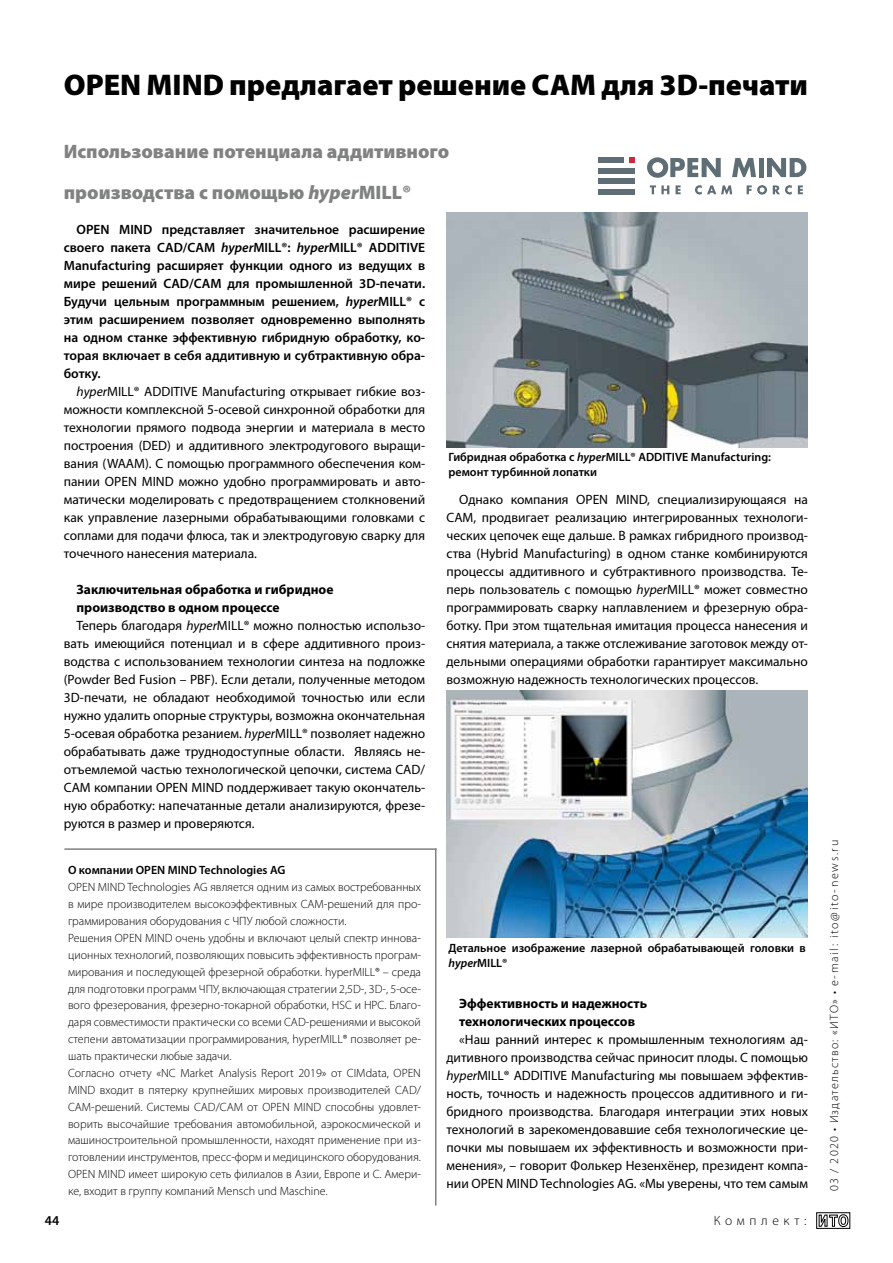
<style>
.page{position:relative;width:893px;height:1263px;background:#fff}
.page>*{position:absolute;margin:0;border:0;box-sizing:border-box;transform-origin:0 0}
.t1{font:900 30px "Myriad Pro";color:#000}
.t2{font:900 19.5px/40.7px "Myriad Pro";color:#808181}
.t3{font:13.5px/18px "Myriad Pro";color:#000;text-align:justify}
.t4{font:600 13.5px/18px "Myriad Pro";color:#000;text-align:justify}
.t5{font:700 13.5px/18px "Myriad Pro";color:#000}
.t6{font:300 13.5px "Myriad Pro";letter-spacing:.34em;color:#000}
.t7{font:300 12px/16.8px "Myriad Pro";color:#000}
.t8{font:600 12px/15px "Myriad Pro";color:#000}
.t9{font:300 12px "Myriad Pro";letter-spacing:.105em;color:#000}
.s1{font-style:italic}
</style>
<div class="page">
<div style="left:816px;top:1212px;width:34px;height:16px;border:1px solid #000"></div>
<svg style="left:819px;top:1214px;width:29px;height:13px"></svg>
<img style="left:446px;top:213px;width:362px;height:234px">
<img style="left:446px;top:690px;width:362px;height:248px">
<div style="left:598px;top:168px;width:37px;height:5px;background:#5f6d75"></div>
<div style="left:598px;top:178px;width:37px;height:5px;background:#5f6d75"></div>
<svg style="left:630px;top:158px;width:5px;height:5px"></svg>
<div style="left:598px;top:158px;width:26px;height:5px;background:#5f6d75"></div>
<div style="left:598px;top:189px;width:37px;height:5px;background:#5f6d75"></div>
<svg style="left:650px;top:185px;width:19px;height:9px"></svg>
<svg style="left:676px;top:185px;width:5px;height:9px"></svg>
<svg style="left:695px;top:185px;width:37px;height:10px"></svg>
<svg style="left:747px;top:185px;width:20px;height:10px"></svg>
<svg style="left:773px;top:185px;width:19px;height:10px"></svg>
<svg style="left:798px;top:185px;width:5px;height:9px"></svg>
<svg style="left:647px;top:157px;width:74px;height:21px"></svg>
<svg style="left:732px;top:158px;width:24px;height:19px"></svg>
<div style="left:758px;top:158px;width:5px;height:19px;background:#5f6d75"></div>
<svg style="left:767px;top:158px;width:39px;height:19px"></svg>
<hr style="left:64px;top:848px;width:372px;height:2px;background:#808181">
<hr style="left:435px;top:848px;width:1px;height:357px;background:#808181">
<h1 class="t1" style="left:64px;top:65px;width:746px">OPEN MIND предлагает решение CAM для 3D-печати</h1>
<h2 class="t2" style="left:64px;top:130px;width:387px">Использование потенциала аддитивного производства с помощью <span class="s1">hyper</span>MILL®</h2>
<p class="t4" style="left:64px;top:220px;width:363px;text-indent:13px">OPEN MIND представляет значительное расширение своего пакета CAD/CAM <span class="s1">hyper</span>MILL®: <span class="s1">hyper</span>MILL® ADDITIVE Manufacturing расширяет функции одного из ведущих в мире решений CAD/CAM для промышленной 3D-печати.<br>Будучи цельным программным решением, <span class="s1">hyper</span>MILL® с этим расширением позволяет одновременно выполнять на одном станке эффективную гибридную обработку, ко&shy;торая включает в себя аддитивную и субтрактивную обра&shy;ботку.</p>
<p class="t3" style="left:64px;top:382px;width:363px;text-indent:13px"><span class="s1">hyper</span>MILL® ADDITIVE Manufacturing открывает гибкие воз&shy;можности комплексной 5-осевой синхронной обработки для технологии прямого подвода энергии и материала в место построения (DED) и аддитивного электродугового выращи&shy;вания (WAAM). С помощью программного обеспечения ком&shy;пании OPEN MIND можно удобно программировать и авто&shy;матически моделировать с предотвращением столкновений как управление лазерными обрабатывающими головками с соплами для подачи флюса, так и электродуговую сварку для точечного нанесения материала.</p>
<p class="t5" style="left:77px;top:580px;width:258px">Заключительная обработка и гибридное</p>
<p class="t5" style="left:77px;top:598px;width:205px">производство в одном процессе</p>
<p class="t3" style="left:77px;top:616px;width:350px">Теперь благодаря <span class="s1">hyper</span>MILL® можно полностью использо-</p>
<p class="t3" style="left:64px;top:634px;width:363px">вать имеющийся потенциал и в сфере аддитивного произ-</p>
<p class="t3" style="left:64px;top:652px;width:363px">водства с использованием технологии синтеза на подложке</p>
<p class="t3" style="left:64px;top:670px;width:363px">(Powder Bed Fusion – PBF). Если детали, полученные методом</p>
<p class="t3" style="left:64px;top:688px;width:363px">3D-печати, не обладают необходимой точностью или если</p>
<p class="t3" style="left:64px;top:706px;width:363px">нужно удалить опорные структуры, возможна окончательная</p>
<p class="t3" style="left:64px;top:724px;width:363px">5-осевая обработка резанием. <span class="s1">hyper</span>MILL® позволяет надежно</p>
<p class="t3" style="left:64px;top:742px;width:363px">обрабатывать даже труднодоступные области. Являясь не-</p>
<p class="t3" style="left:64px;top:760px;width:363px">отъемлемой частью технологической цепочки, система CAD/</p>
<p class="t3" style="left:64px;top:778px;width:363px">CAM компании OPEN MIND поддерживает такую окончатель-</p>
<p class="t3" style="left:64px;top:796px;width:363px">ную обработку: напечатанные детали анализируются, фрезе-</p>
<p class="t3" style="left:64px;top:814px;width:192px">руются в размер и проверяются.</p>
<p class="t4" style="left:45px;top:1211px;width:16px">44</p>
<p class="t8" style="left:68px;top:862px;width:219px">О компании OPEN MIND Technologies AG</p>
<p class="t7" style="left:68px;top:879px;width:354px">OPEN MIND Technologies AG является одним из самых востребованных в мире производителем высокоэффективных CAM-решений для про&shy;граммирования оборудования с ЧПУ любой сложности.<br>Решения OPEN MIND очень удобны и включают целый спектр иннова&shy;ционных технологий, позволяющих повысить эффективность програм&shy;мирования и последующей фрезерной обработки. hyperMILL® – среда для подготовки программ ЧПУ, включающая стратегии 2,5D-, 3D-, 5-осе&shy;вого фрезерования, фрезерно-токарной обработки, HSC и HPC. Благо&shy;даря совместимости практически со всеми CAD-решениями и высокой степени автоматизации программирования, hyperMILL® позволяет ре&shy;шать практически любые задачи.<br>Согласно отчету «NC Market Analysis Report 2019» от CIMdata, OPEN MIND входит в пятерку крупнейших мировых производителей CAD/ CAM-решений. Системы CAD/CAM от OPEN MIND способны удовлет&shy;ворить высочайшие требования автомобильной, аэрокосмической и машиностроительной промышленности, находят применение при из&shy;готовлении инструментов, пресс-форм и медицинского оборудования.<br>OPEN MIND имеет широкую сеть филиалов в Азии, Европе и С. Амери&shy;ке, входит в группу компаний Mensch und Maschine.</p>
<p class="t8" style="left:449px;top:449px;width:324px">Гибридная обработка с <span class="s1">hyper</span>MILL® ADDITIVE Manufacturing: ремонт турбинной лопатки</p>
<p class="t3" style="left:446px;top:490px;width:363px;text-indent:13px">Однако компания OPEN MIND, специализирующаяся на САМ, продвигает реализацию интегрированных технологи&shy;ческих цепочек еще дальше. В рамках гибридного производ&shy;ства (Hybrid Manufacturing) в одном станке комбинируются процессы аддитивного и субтрактивного производства. Те&shy;перь пользователь с помощью <span class="s1">hyper</span>MILL® может совместно программировать сварку наплавлением и фрезерную обра&shy;ботку. При этом тщательная имитация процесса нанесения и снятия материала, а также отслеживание заготовок между от&shy;дельными операциями обработки гарантирует максимально возможную надежность технологических процессов.</p>
<p class="t8" style="left:449px;top:940px;width:359px">Детальное изображение лазерной обрабатывающей головки в <span class="s1">hyper</span>MILL®</p>
<p class="t5" style="left:459px;top:994px;width:189px">Эффективность и надежность технологических процессов</p>
<p class="t3" style="left:446px;top:1030px;width:363px;text-indent:13px">«Наш ранний интерес к промышленным технологиям ад&shy;дитивного производства сейчас приносит плоды. С помощью <span class="s1">hyper</span>MILL® ADDITIVE Manufacturing мы повышаем эффектив&shy;ность, точность и надежность процессов аддитивного и ги&shy;бридного производства. Благодаря интеграции этих новых технологий в зарекомендовавшие себя технологические це&shy;почки мы повышаем их эффективность и возможности при&shy;менения», – говорит Фолькер Незенхёнер, президент компа&shy;нии OPEN MIND Technologies AG. «Мы уверены, что тем самым</p>
<p class="t6" style="left:714px;top:1213px;width:94px">Комплект:</p>
<p class="t9" style="left:827px;top:1191px;width:352px;rotate:-90deg">03 / 2020 • Издательство: «ИТО» • e-mail: ito@ito-news.ru</p>
</div>
